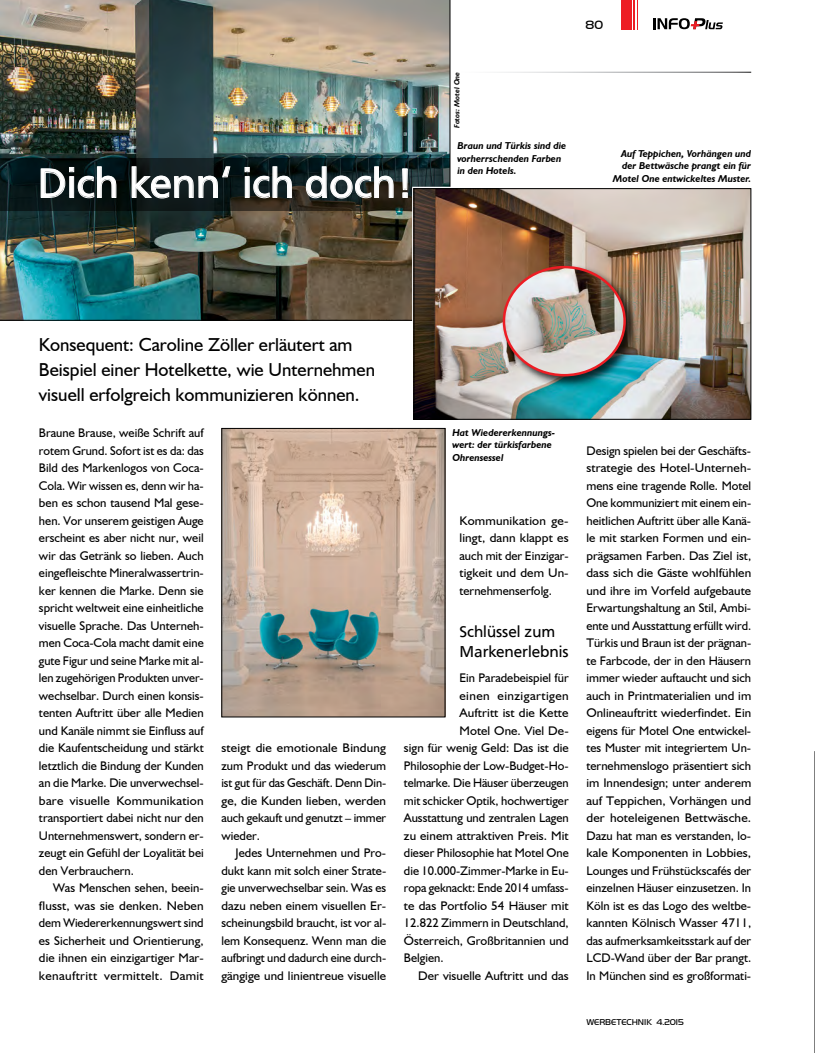
<style>
.page{position:relative;width:815px;height:1053px;background:#fff}
.page>*{position:absolute;margin:0;border:0;box-sizing:border-box;transform-origin:0 0}
.t1{font:42.5px "Front Page";letter-spacing:-.005em;color:#fff}
.t2{font:18.75px/25px "Humanist 521 BT";color:#000}
.t3{font:16.25px/20px "Front Page";color:#000}
.t4{font:12.5px/17.5px "Humanist 521 BT";color:#000;text-align:justify}
.t5{font:12.5px/17.5px "Humanist 521 BT";color:#000;text-align:justify;scale:1.05 1}
.t6{font:12.5px "Humanist 521 BT";color:#000;scale:1.04 1}
.t7{font:12.5px "Humanist 521 BT";letter-spacing:.03em;color:#000;scale:1.05 1}
.t8{font:12.5px "Handel Got D Ligh";color:#000}
.t9{font:italic 700 10px/12.5px "Humanist 521 BT";color:#000}
.t10{font:8.75px "Handel Got D Ligh";color:#000}
.t11{font:italic 700 7.5px "Humanist 521 BT";color:#000}
</style>
<div class="page">
<div style="left:621px;top:0;width:10px;height:30px;background:#ed1d24"></div>
<hr style="left:633px;top:0;width:2px;height:30px;background:#ed1d24">
<hr style="left:637px;top:0;width:1px;height:30px;background:#ed1d24">
<svg style="left:653px;top:18px;width:70px;height:11px"></svg>
<svg style="left:814px;top:751px;width:1px;height:301px"></svg>
<img style="left:0;top:0;width:450px;height:320px">
<img style="left:223px;top:430px;width:220px;height:285px">
<div style="left:221px;top:428px;width:224px;height:289px;border:1px solid #000"></div>
<svg style="left:0;top:158px;width:450px;height:53px;background:#121d1c"></svg>
<svg style="left:41px;top:166px;width:75px;height:32px;background:#303c3d"></svg>
<svg style="left:132px;top:166px;width:98px;height:32px;background:#353e40"></svg>
<svg style="left:245px;top:166px;width:47px;height:32px;background:#374243"></svg>
<svg style="left:306px;top:166px;width:88px;height:32px;background:#3c4647"></svg>
<svg style="left:402px;top:169px;width:6px;height:29px"></svg>
<svg style="left:411px;top:186px;width:341px;height:234px"></svg>
<img style="left:416px;top:190px;width:333px;height:227px">
<div style="left:414px;top:188px;width:337px;height:231px;border:1px solid #000"></div>
<div style="left:501px;top:264px;width:137px;height:124px;background:#000;opacity:.75"></div>
<img style="left:504px;top:267px;width:121px;height:108px">
<div style="left:503px;top:266px;width:123px;height:110px;border:2px solid #ed1d24;border-radius:50%"></div>
<h1 class="t1" style="left:38px;top:159px;width:376px">Dich kenn‘ ich doch!</h1>
<p class="t11" style="left:452px;top:128px;width:58px;rotate:-90deg">Fotos: Motel One</p>
<p class="t9" style="left:457px;top:139px;width:110px">Braun und Türkis sind die vorherrschenden Farben in den Hotels.</p>
<p class="t8" style="left:586px;top:18px;width:19px">80</p>
<p class="t9" style="left:613px;top:147px;width:140px;text-align:right">Auf Teppichen, Vorhängen und der Bettwäsche prangt ein für<br>Motel One entwickeltes Muster.</p>
<h2 class="t2" style="left:39px;top:332px;width:338px">Konsequent: Caroline Zöller erläutert am<br>Beispiel einer Hotelkette, wie Unternehmen visuell erfolgreich kommunizieren können.</h2>
<p class="t4" style="left:39px;top:424px;width:166px">Braune Brause, weiße Schrift auf rotem Grund. Sofort ist es da: das Bild des Markenlogos von Coca-Cola. Wir wissen es, denn wir ha&shy;ben es schon tausend Mal gese&shy;hen. Vor unserem geistigen Auge erscheint es aber nicht nur, weil wir das Getränk so lieben. Auch eingefleischte Mineralwassertrin&shy;ker kennen die Marke. Denn sie spricht weltweit eine einheitliche visuelle Sprache. Das Unterneh&shy;men Coca-Cola macht damit eine gute Figur und seine Marke mit al&shy;len zugehörigen Produkten unver&shy;wechselbar. Durch einen konsis&shy;tenten Auftritt über alle Medien und Kanäle nimmt sie Einfluss auf die Kaufentscheidung und stärkt letztlich die Bindung der Kunden an die Marke. Die unverwechsel&shy;bare visuelle Kommunikation transportiert dabei nicht nur den Unternehmenswert, sondern er&shy;zeugt ein Gefühl der Loyalität bei den Verbrauchern.</p>
<p class="t4" style="left:39px;top:879px;width:166px;text-indent:14px">Was Menschen sehen, beein&shy;flusst, was sie denken. Neben dem Wiedererkennungswert sind es Sicherheit und Orientierung, die ihnen ein einzigartiger Mar&shy;kenauftritt vermittelt. Damit</p>
<p class="t5" style="left:221px;top:739px;width:158px">steigt die emotionale Bindung zum Produkt und das wiederum ist gut für das Geschäft. Denn Din&shy;ge, die Kunden lieben, werden auch gekauft und genutzt – immer wieder.</p>
<p class="t4" style="left:221px;top:844px;width:166px;text-indent:14px">Jedes Unternehmen und Pro&shy;dukt kann mit solch einer Strate&shy;gie unverwechselbar sein. Was es dazu neben einem visuellen Er&shy;scheinungsbild braucht, ist vor al&shy;lem Konsequenz. Wenn man die aufbringt und dadurch eine durch&shy;gängige und linientreue visuelle</p>
<p class="t9" style="left:452px;top:426px;width:104px">Hat Wiedererkennungs&shy;wert: der türkisfarbene<br>Ohrensessel</p>
<p class="t5" style="left:460px;top:511px;width:106px">Kommunikation ge&shy;lingt, dann klappt es auch mit der Einzigar&shy;tigkeit und dem Un&shy;ternehmenserfolg.</p>
<h3 class="t3" style="left:460px;top:622px;width:111px">Schlüssel zum<br>Markenerlebnis</h3>
<p class="t4" style="left:460px;top:669px;width:111px">Ein Paradebeispiel für</p>
<p class="t7" style="left:460px;top:687px;width:106px">einen einzigartigen</p>
<p class="t5" style="left:460px;top:704px;width:105px">Auftritt ist die Kette</p>
<p class="t6" style="left:460px;top:722px;width:107px">Motel One. Viel De-</p>
<p class="t4" style="left:404px;top:739px;width:166px">sign für wenig Geld: Das ist die</p>
<p class="t4" style="left:404px;top:756px;width:166px">Philosophie der Low-Budget-Ho-</p>
<p class="t4" style="left:404px;top:774px;width:166px">telmarke. Die Häuser überzeugen</p>
<p class="t4" style="left:404px;top:791px;width:166px">mit schicker Optik, hochwertiger</p>
<p class="t4" style="left:404px;top:809px;width:166px">Ausstattung und zentralen Lagen</p>
<p class="t6" style="left:404px;top:827px;width:160px">zu einem attraktiven Preis. Mit</p>
<p class="t4" style="left:404px;top:844px;width:166px">dieser Philosophie hat Motel One</p>
<p class="t4" style="left:404px;top:861px;width:166px">die 10.000-Zimmer-Marke in Eu-</p>
<p class="t4" style="left:404px;top:879px;width:166px">ropa geknackt: Ende 2014 umfass-</p>
<p class="t5" style="left:404px;top:896px;width:158px">te das Portfolio 54 Häuser mit</p>
<p class="t4" style="left:404px;top:914px;width:166px">12.822 Zimmern in Deutschland,</p>
<p class="t4" style="left:404px;top:931px;width:166px">Österreich, Großbritannien und</p>
<p class="t4" style="left:404px;top:949px;width:41px">Belgien.</p>
<p class="t6" style="left:418px;top:967px;width:146px">Der visuelle Auftritt und das</p>
<p class="t4" style="left:586px;top:441px;width:166px">Design spielen bei der Geschäfts&shy;strategie des Hotel-Unterneh&shy;mens eine tragende Rolle. Motel One kommuniziert mit einem ein&shy;heitlichen Auftritt über alle Kanä&shy;le mit starken Formen und ein&shy;prägsamen Farben. Das Ziel ist, dass sich die Gäste wohlfühlen und ihre im Vorfeld aufgebaute Erwartungshaltung an Stil, Ambi&shy;ente und Ausstattung erfüllt wird.<br>Türkis und Braun ist der prägnan&shy;te Farbcode, der in den Häusern immer wieder auftaucht und sich auch in Printmaterialien und im Onlineauftritt wiederfindet. Ein eigens für Motel One entwickel&shy;tes Muster mit integriertem Un&shy;ternehmenslogo präsentiert sich im Innendesign; unter anderem auf Teppichen, Vorhängen und der hoteleigenen Bettwäsche.<br>Dazu hat man es verstanden, lo&shy;kale Komponenten in Lobbies, Lounges und Frühstückscafés der einzelnen Häuser einzusetzen. In Köln ist es das Logo des weltbe&shy;kannten Kölnisch Wasser 4711, das aufmerksamkeitsstark auf der LCD-Wand über der Bar prangt.<br>In München sind es großformati-</p>
<p class="t10" style="left:586px;top:1016px;width:99px">WERBETECHNIK 4.2015</p>
</div>
